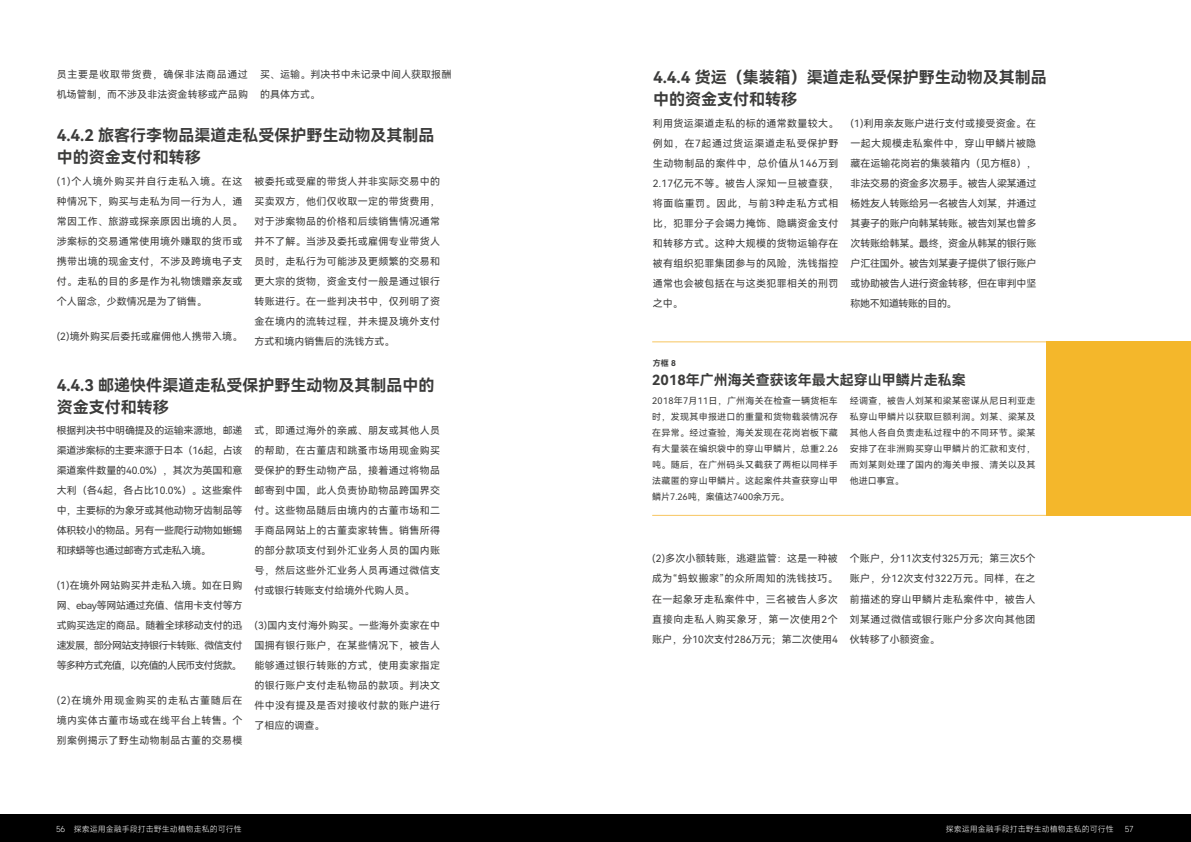
<style>
.page{position:relative;width:1191px;height:842px;background:#fff}
.page>*{position:absolute;margin:0;border:0;box-sizing:border-box;transform-origin:0 0}
.t1{font:16px/22px "Harmony OS Sans SC Bold";color:#3c3c3b}
.t2{font:14px "Harmony OS Sans SC Bold";color:#3c3c3b}
.t3{font:10px/20px "Harmony OS Sans SC";letter-spacing:.035em;color:#3c3c3b;text-align:justify}
.t4{font:10px/20px "Harmony OS Sans SC";letter-spacing:.005em;color:#3c3c3b}
.t5{font:10px "Harmony OS Sans SC";letter-spacing:.015em;color:#3c3c3b}
.t6{font:9px/16px "Harmony OS Sans SC";letter-spacing:.035em;color:#3c3c3b;text-align:justify}
.t7{font:300 8px "Mi Sans";color:#fff}
.t8{font:8px "Harmony OS Sans SC Bold";color:#3c3c3b}
</style>
<div class="page">
<div style="left:0;top:814px;width:1191px;height:28px;background:#000"></div>
<hr style="left:652px;top:341px;width:395px;height:1px;background:#f7c55f">
<hr style="left:652px;top:515px;width:395px;height:1px;background:#f7c55f">
<div style="left:1047px;top:341px;width:144px;height:175px;background:#f4b72b"></div>
<p class="t4" style="left:57px;top:65px;width:193px">员主要是收取带货费，确保非法商品通过机场管制，而不涉及非法资金转移或产品购</p>
<p class="t4" style="left:260px;top:65px;width:193px">买、运输。判决书中未记录中间人获取报酬的具体方式。</p>
<h1 class="t1" style="left:57px;top:124px;width:379px">4.4.2 旅客行李物品渠道走私受保护野生动物及其制品中的资金支付和转移</h1>
<p class="t3" style="left:57px;top:171px;width:187px">(1)个人境外购买并自行走私入境。在这种情况下，购买与走私为同一行为人，通常因工作、旅游或探亲原因出境的人员。涉案标的交易通常使用境外赚取的货币或携带出境的现金支付，不涉及跨境电子支付。走私的目的多是作为礼物馈赠亲友或个人留念，少数情况是为了销售。</p>
<p class="t5" style="left:57px;top:329px;width:187px">(2)境外购买后委托或雇佣他人携带入境。</p>
<p class="t3" style="left:254px;top:171px;width:187px">被委托或受雇的带货人并非实际交易中的买卖双方，他们仅收取一定的带货费用，对于涉案物品的价格和后续销售情况通常并不了解。当涉及委托或雇佣专业带货人员时，走私行为可能涉及更频繁的交易和更大宗的货物，资金支付一般是通过银行转账进行。在一些判决书中，仅列明了资金在境内的流转过程，并未提及境外支付方式和境内销售后的洗钱方式。</p>
<h1 class="t1" style="left:57px;top:374px;width:379px">4.4.3 邮递快件渠道走私受保护野生动物及其制品中的资金支付和转移</h1>
<p class="t3" style="left:57px;top:420px;width:187px">根据判决书中明确提及的运输来源地，邮递渠道涉案标的主要来源于日本（16起，占该渠道案件数量的40.0%），其次为英国和意大利（各4起，各占比10.0%）。这些案件中，主要标的为象牙或其他动物牙齿制品等体积较小的物品。另有一些爬行动物如蜥蜴和球蟒等也通过邮寄方式走私入境。</p>
<p class="t3" style="left:57px;top:575px;width:187px">(1)在境外网站购买并走私入境。如在日购网、ebay等网站通过充值、信用卡支付等方式购买选定的商品。随着全球移动支付的迅速发展，部分网站支持银行卡转账、微信支付等多种方式充值，以充值的人民币支付货款。</p>
<p class="t3" style="left:57px;top:690px;width:187px">(2)在境外用现金购买的走私古董随后在境内实体古董市场或在线平台上转售。个别案例揭示了野生动物制品古董的交易模</p>
<p class="t3" style="left:254px;top:420px;width:187px">式，即通过海外的亲戚、朋友或其他人员的帮助，在古董店和跳蚤市场用现金购买受保护的野生动物产品，接着通过将物品邮寄到中国，此人负责协助物品跨国界交付。这些物品随后由境内的古董市场和二手商品网站上的古董卖家转售。销售所得的部分款项支付到外汇业务人员的国内账号，然后这些外汇业务人员再通过微信支付或银行转账支付给境外代购人员。</p>
<p class="t3" style="left:254px;top:615px;width:187px">(3)国内支付海外购买。一些海外卖家在中国拥有银行账户，在某些情况下，被告人能够通过银行转账的方式，使用卖家指定的银行账户支付走私物品的款项。判决文件中没有提及是否对接收付款的账户进行了相应的调查。</p>
<h1 class="t1" style="left:653px;top:66px;width:395px">4.4.4 货运（集装箱）渠道走私受保护野生动物及其制品中的资金支付和转移</h1>
<p class="t3" style="left:653px;top:113px;width:187px">利用货运渠道走私的标的通常数量较大。例如，在7起通过货运渠道走私受保护野生动物制品的案件中，总价值从146万到2.17亿元不等。被告人深知一旦被查获，将面临重罚。因此，与前3种走私方式相比，犯罪分子会竭力掩饰、隐瞒资金支付和转移方式。这种大规模的货物运输存在被有组织犯罪集团参与的风险，洗钱指控通常也会被包括在与这类犯罪相关的刑罚之中。</p>
<p class="t3" style="left:850px;top:113px;width:187px">(1)利用亲友账户进行支付或接受资金。在一起大规模走私案件中，穿山甲鳞片被隐藏在运输花岗岩的集装箱内（见方框8），非法交易的资金多次易手。被告人梁某通过杨姓友人转账给另一名被告人刘某，并通过其妻子的账户向韩某转账。被告刘某也曾多次转账给韩某。最终，资金从韩某的银行账户汇往国外。被告刘某妻子提供了银行账户或协助被告人进行资金转移，但在审判中坚称她不知道转账的目的。</p>
<p class="t8" style="left:653px;top:358px;width:24px">方框 8</p>
<h2 class="t2" style="left:652px;top:371px;width:315px">2018年广州海关查获该年最大起穿山甲鳞片走私案</h2>
<p class="t6" style="left:652px;top:392px;width:187px">2018年7月11日，广州海关在检查一辆货柜车时，发现其申报进口的重量和货物载装情况存在异常。经过查验，海关发现在花岗岩板下藏有大量装在编织袋中的穿山甲鳞片，总重2.26吨。随后，在广州码头又截获了两柜以同样手法藏匿的穿山甲鳞片。这起案件共查获穿山甲鳞片7.26吨，案值达7400余万元。</p>
<p class="t6" style="left:850px;top:392px;width:187px">经调查，被告人刘某和梁某密谋从尼日利亚走私穿山甲鳞片以获取巨额利润。刘某、梁某及其他人各自负责走私过程中的不同环节。梁某安排了在非洲购买穿山甲鳞片的汇款和支付，而刘某则处理了国内的海关申报、清关以及其他进口事宜。</p>
<p class="t3" style="left:652px;top:548px;width:187px">(2)多次小额转账，逃避监管：这是一种被成为“蚂蚁搬家”的众所周知的洗钱技巧。在一起象牙走私案件中，三名被告人多次直接向走私人购买象牙，第一次使用2个账户，分10次支付286万元；第二次使用4</p>
<p class="t3" style="left:850px;top:548px;width:187px">个账户，分11次支付325万元；第三次5个账户，分12次支付322万元。同样，在之前描述的穿山甲鳞片走私案件中，被告人刘某通过微信或银行账户分多次向其他团伙转移了小额资金。</p>
<p class="t7" style="left:56px;top:824px;width:187px">56 探索运用金融手段打击野生动植物走私的可行性</p>
<p class="t7" style="left:945px;top:823px;width:169px">探索运用金融手段打击野生动植物走私的可行性</p>
<p class="t7" style="left:1125px;top:823px;width:10px">57</p>
</div>
